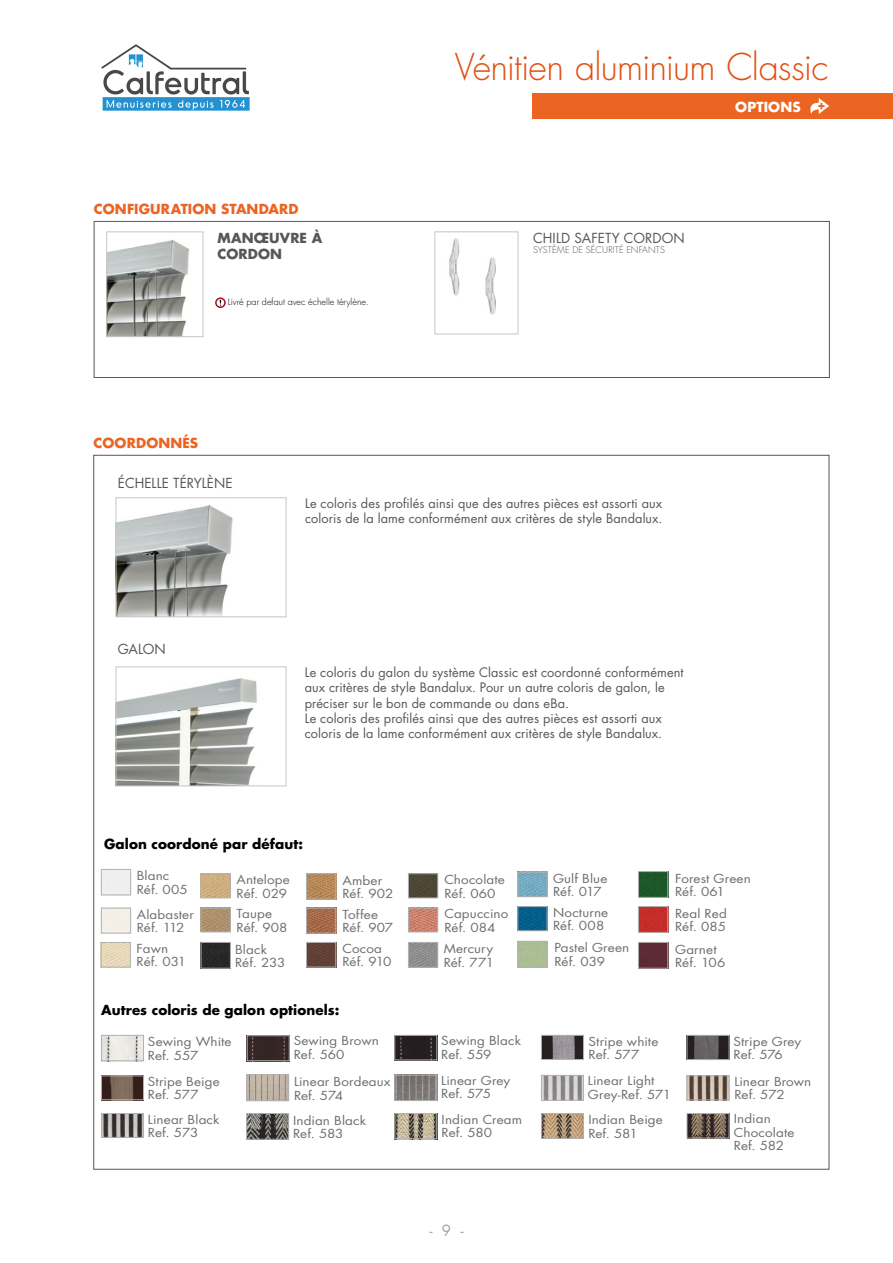
<style>
.page{position:relative;width:893px;height:1263px;background:#fff}
.page>*{position:absolute;margin:0;border:0;box-sizing:border-box;transform-origin:0 0}
.t1{font:300 36px "Futura Std";letter-spacing:-.025em;color:#e15012}
.t2{font:15px "Futura Std";color:#a7a2a0}
.t3{font:700 13.5px "Futura Std";letter-spacing:.01em;color:#000}
.t4{font:13.5px "Futura Std";letter-spacing:.005em;color:#575756}
.t5{font:700 13.5px "Futura Std";letter-spacing:.01em;color:#ec6422}
.t6{font:700 13.5px/16.2px "Futura Std";letter-spacing:.01em;color:#575756}
.t7{font:700 13.5px "Futura Std";letter-spacing:.01em;color:#fff}
.t8{font:12.75px/15.3px "Futura Std";letter-spacing:.01em;color:#575756}
.t9{font:12.15px/13.5px "Futura Std";letter-spacing:.005em;color:#706f6f;scale:1.11 1}
.t10{font:300 9px "Futura Std";color:#000}
.t11{font:300 9px "Futura Std";letter-spacing:.015em;color:#575756}
</style>
<div class="page">
<div style="left:94px;top:221px;width:736px;height:157px;border:1px solid #575756"></div>
<div style="left:435px;top:231px;width:83px;height:103px;border:1px solid #c6c6c6"></div>
<img style="left:449px;top:238px;width:11px;height:58px">
<img style="left:485px;top:257px;width:11px;height:58px">
<svg style="left:215px;top:297px;width:11px;height:11px"></svg>
<svg style="left:217px;top:299px;width:7px;height:7px"></svg>
<div style="left:532px;top:93px;width:361px;height:26px;background:#ec6422"></div>
<svg style="left:810px;top:98px;width:19px;height:16px"></svg>
<img style="left:108px;top:239px;width:82px;height:96px">
<div style="left:106px;top:231px;width:97px;height:106px;border:1px solid #c6c6c6"></div>
<img style="left:118px;top:678px;width:139px;height:106px">
<div style="left:116px;top:667px;width:170px;height:119px;border:1px solid #c6c6c6"></div>
<img style="left:118px;top:505px;width:115px;height:110px">
<div style="left:116px;top:498px;width:170px;height:119px;border:1px solid #c6c6c6"></div>
<img style="left:249px;top:1037px;width:38px;height:22px">
<div style="left:247px;top:1035px;width:42px;height:26px;border:1px solid #b3b2b2"></div>
<img style="left:396px;top:1037px;width:39px;height:21px">
<div style="left:394px;top:1035px;width:43px;height:25px;border:1px solid #b3b2b2"></div>
<img style="left:689px;top:1037px;width:38px;height:21px">
<div style="left:687px;top:1035px;width:42px;height:25px;border:1px solid #b3b2b2"></div>
<img style="left:103px;top:1078px;width:39px;height:20px">
<div style="left:101px;top:1076px;width:43px;height:24px;border:1px solid #b3b2b2"></div>
<img style="left:396px;top:1077px;width:39px;height:22px">
<div style="left:394px;top:1075px;width:43px;height:26px;border:1px solid #b3b2b2"></div>
<img style="left:543px;top:1077px;width:39px;height:21px">
<div style="left:541px;top:1075px;width:43px;height:25px;border:1px solid #b3b2b2"></div>
<img style="left:689px;top:1077px;width:38px;height:21px">
<div style="left:687px;top:1075px;width:42px;height:25px;border:1px solid #b3b2b2"></div>
<img style="left:103px;top:1115px;width:39px;height:20px">
<div style="left:101px;top:1113px;width:43px;height:24px;border:1px solid #b3b2b2"></div>
<img style="left:248px;top:1115px;width:39px;height:22px">
<div style="left:246px;top:1113px;width:43px;height:26px;border:1px solid #b3b2b2"></div>
<img style="left:396px;top:1115px;width:39px;height:22px">
<div style="left:394px;top:1113px;width:43px;height:26px;border:1px solid #b3b2b2"></div>
<img style="left:543px;top:1115px;width:39px;height:22px">
<div style="left:541px;top:1113px;width:43px;height:26px;border:1px solid #b3b2b2"></div>
<img style="left:689px;top:1115px;width:38px;height:21px">
<div style="left:687px;top:1113px;width:42px;height:25px;border:1px solid #b3b2b2"></div>
<img style="left:543px;top:1037px;width:39px;height:21px">
<div style="left:541px;top:1035px;width:43px;height:25px;border:1px solid #b3b2b2"></div>
<img style="left:248px;top:1077px;width:39px;height:22px">
<div style="left:246px;top:1075px;width:43px;height:26px;border:1px solid #b3b2b2"></div>
<img style="left:103px;top:1037px;width:39px;height:22px">
<div style="left:101px;top:1035px;width:43px;height:26px;border:1px solid #b3b2b2"></div>
<div style="left:101px;top:869px;width:30px;height:26px;border:1px solid #b3b2b2"></div>
<img style="left:103px;top:910px;width:26px;height:21px">
<div style="left:101px;top:908px;width:30px;height:25px;border:1px solid #b3b2b2"></div>
<img style="left:103px;top:944px;width:26px;height:21px">
<div style="left:101px;top:942px;width:30px;height:25px;border:1px solid #b3b2b2"></div>
<img style="left:203px;top:875px;width:26px;height:21px">
<div style="left:201px;top:873px;width:30px;height:25px;border:1px solid #b3b2b2"></div>
<img style="left:203px;top:910px;width:26px;height:20px">
<div style="left:201px;top:908px;width:30px;height:24px;border:1px solid #b3b2b2"></div>
<img style="left:308px;top:875px;width:26px;height:22px">
<div style="left:306px;top:873px;width:30px;height:26px;border:1px solid #b3b2b2"></div>
<img style="left:308px;top:910px;width:26px;height:21px">
<div style="left:306px;top:908px;width:30px;height:25px;border:1px solid #b3b2b2"></div>
<img style="left:308px;top:944px;width:26px;height:21px">
<div style="left:306px;top:942px;width:30px;height:25px;border:1px solid #b3b2b2"></div>
<img style="left:410px;top:875px;width:26px;height:21px">
<div style="left:408px;top:873px;width:30px;height:25px;border:1px solid #b3b2b2"></div>
<img style="left:410px;top:910px;width:26px;height:20px">
<div style="left:408px;top:908px;width:30px;height:24px;border:1px solid #b3b2b2"></div>
<img style="left:410px;top:944px;width:26px;height:21px">
<div style="left:408px;top:942px;width:30px;height:25px;border:1px solid #b3b2b2"></div>
<img style="left:520px;top:874px;width:25px;height:21px">
<div style="left:518px;top:872px;width:29px;height:25px;border:1px solid #b3b2b2"></div>
<img style="left:520px;top:908px;width:25px;height:21px">
<div style="left:518px;top:906px;width:29px;height:25px;border:1px solid #b3b2b2"></div>
<img style="left:520px;top:943px;width:25px;height:22px">
<div style="left:518px;top:941px;width:29px;height:26px;border:1px solid #b3b2b2"></div>
<img style="left:640px;top:873px;width:26px;height:22px">
<div style="left:638px;top:871px;width:30px;height:26px;border:1px solid #b3b2b2"></div>
<img style="left:640px;top:908px;width:26px;height:22px">
<div style="left:638px;top:906px;width:30px;height:26px;border:1px solid #b3b2b2"></div>
<img style="left:640px;top:944px;width:26px;height:22px">
<div style="left:638px;top:942px;width:30px;height:26px;border:1px solid #b3b2b2"></div>
<img style="left:203px;top:944px;width:26px;height:22px">
<div style="left:201px;top:942px;width:30px;height:26px;border:1px solid #b3b2b2"></div>
<img style="left:101px;top:44px;width:149px;height:67px">
<h1 class="t1" style="left:455px;top:45px;width:375px">Vénitien aluminium Classic</h1>
<p class="t5" style="left:94px;top:200px;width:206px">CONFIGURATION STANDARD</p>
<p class="t6" style="left:217px;top:229px;width:106px">MANŒUVRE À<br>CORDON</p>
<p class="t10" style="left:228px;top:296px;width:143px">Livré par defaut avec échelle térylène.</p>
<p class="t5" style="left:94px;top:434px;width:106px">COORDONNÉS</p>
<p class="t4" style="left:118px;top:474px;width:116px">ÉCHELLE TÉRYLÈNE</p>
<p class="t4" style="left:533px;top:229px;width:153px">CHILD SAFETY CORDON</p>
<p class="t11" style="left:533px;top:245px;width:133px">SYSTÈME DE SÉCURITÉ ENFANTS</p>
<p class="t4" style="left:118px;top:640px;width:49px">GALON</p>
<p class="t8" style="left:305px;top:496px;width:359px">Le coloris des profilés ainsi que des autres pièces est assorti aux coloris de la lame conformément aux critères de style Bandalux.</p>
<p class="t8" style="left:305px;top:665px;width:380px">Le coloris du galon du système Classic est coordonné conformément aux critères de style Bandalux. Pour un autre coloris de galon, le préciser sur le bon de commande ou dans eBa.<br>Le coloris des profilés ainsi que des autres pièces est assorti aux coloris de la lame conformément aux critères de style Bandalux.</p>
<p class="t3" style="left:104px;top:835px;width:201px">Galon coordoné par défaut:</p>
<p class="t7" style="left:735px;top:98px;width:67px">OPTIONS</p>
<p class="t9" style="left:137px;top:869px;width:47px">Blanc<br>Réf. 005</p>
<p class="t9" style="left:137px;top:908px;width:53px">Alabaster<br>Réf. 112</p>
<p class="t9" style="left:137px;top:942px;width:46px">Fawn<br>Réf. 031</p>
<p class="t9" style="left:237px;top:873px;width:50px">Antelope<br>Réf. 029</p>
<p class="t9" style="left:237px;top:907px;width:47px">Taupe<br>Réf. 908</p>
<p class="t9" style="left:235px;top:942px;width:47px">Black<br>Réf. 233</p>
<p class="t9" style="left:342px;top:873px;width:47px">Amber<br>Réf. 902</p>
<p class="t9" style="left:342px;top:908px;width:47px">Toffee<br>Réf. 907</p>
<p class="t9" style="left:342px;top:942px;width:46px">Cocoa<br>Réf. 910</p>
<p class="t3" style="left:101px;top:1001px;width:240px">Autres coloris de galon optionels:</p>
<p class="t9" style="left:444px;top:873px;width:56px">Chocolate<br>Réf. 060</p>
<p class="t9" style="left:444px;top:907px;width:59px">Capuccino<br>Réf. 084</p>
<p class="t9" style="left:444px;top:942px;width:47px">Mercury<br>Réf. 771</p>
<p class="t9" style="left:553px;top:871px;width:50px">Gulf Blue<br>Réf. 017</p>
<p class="t9" style="left:553px;top:906px;width:51px">Nocturne<br>Réf. 008</p>
<p class="t9" style="left:554px;top:941px;width:69px">Pastel Green<br>Réf. 039</p>
<p class="t9" style="left:675px;top:871px;width:70px">Forest Green<br>Réf. 061</p>
<p class="t9" style="left:675px;top:906px;width:48px">Real Red<br>Réf. 085</p>
<p class="t9" style="left:675px;top:942px;width:47px">Garnet<br>Réf. 106</p>
<p class="t9" style="left:148px;top:1035px;width:77px">Sewing White<br>Ref. 557</p>
<p class="t9" style="left:294px;top:1034px;width:78px">Sewing Brown<br>Ref. 560</p>
<p class="t9" style="left:441px;top:1034px;width:73px">Sewing Black<br>Ref. 559</p>
<p class="t9" style="left:733px;top:1034px;width:63px">Stripe Grey<br>Ref. 576</p>
<p class="t9" style="left:589px;top:1034px;width:64px">Stripe white<br>Ref. 577</p>
<p class="t9" style="left:148px;top:1075px;width:66px">Stripe Beige<br>Ref. 577</p>
<p class="t9" style="left:441px;top:1074px;width:64px">Linear Grey<br>Ref. 575</p>
<p class="t9" style="left:588px;top:1074px;width:77px">Linear Light<br>Grey-Ref. 571</p>
<p class="t9" style="left:734px;top:1075px;width:71px">Linear Brown<br>Ref. 572</p>
<p class="t9" style="left:148px;top:1112px;width:66px">Linear Black<br>Ref. 573</p>
<p class="t9" style="left:293px;top:1113px;width:67px">Indian Black<br>Ref. 583</p>
<p class="t9" style="left:442px;top:1113px;width:74px">Indian Cream<br>Ref. 580</p>
<p class="t9" style="left:588px;top:1113px;width:69px">Indian Beige<br>Ref. 581</p>
<p class="t9" style="left:734px;top:1112px;width:56px">Indian<br>Chocolate<br>Ref. 582</p>
<p class="t9" style="left:294px;top:1075px;width:88px">Linear Bordeaux<br>Ref. 574</p>
<p class="t2" style="left:429px;top:1221px;width:35px">- 9 -</p>
</div>
